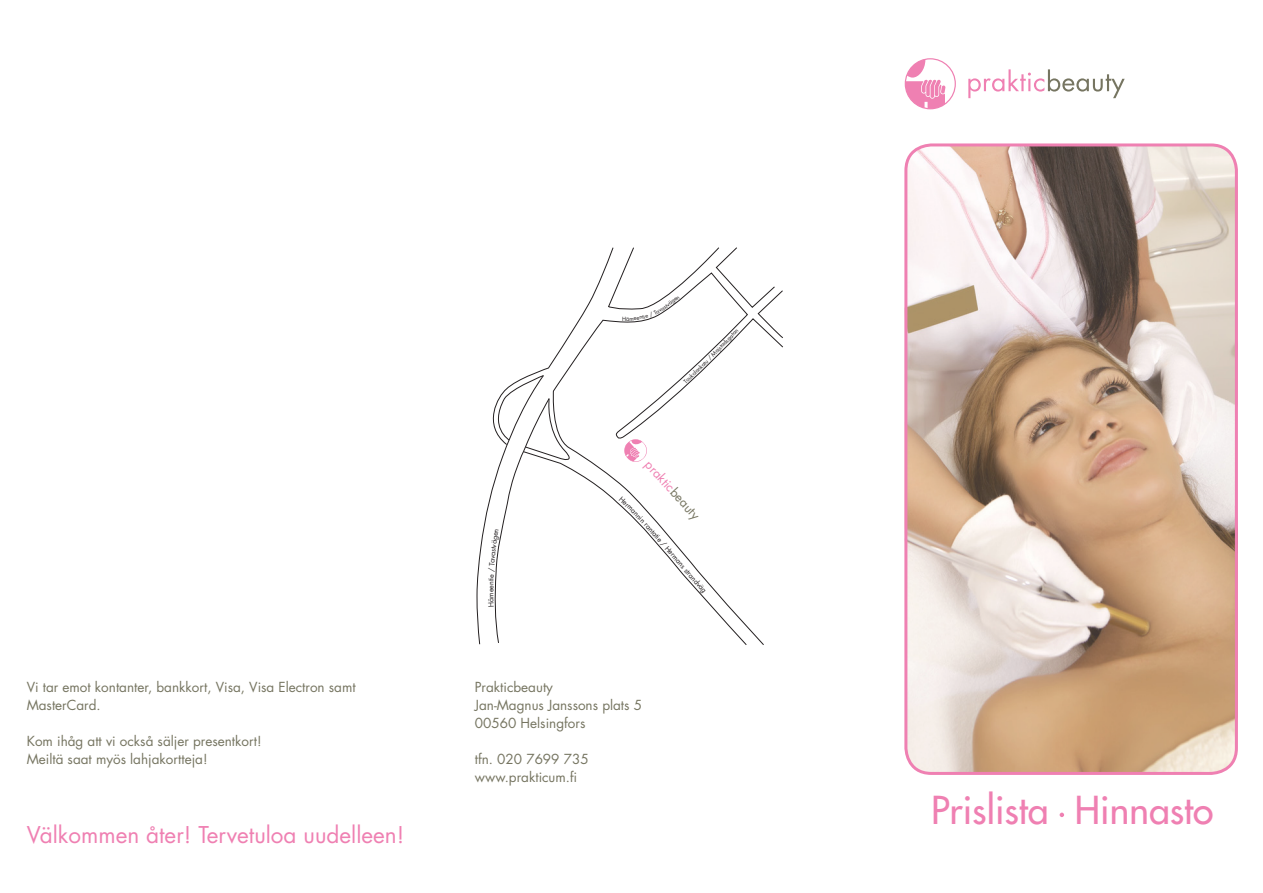
<style>
.page{position:relative;width:1263px;height:893px;background:#fff}
.page>*{position:absolute;margin:0;border:0;box-sizing:border-box;transform-origin:0 0}
.t1{font:500 37.5px "Futura Std";color:#ef80b2}
.kontaktuppgifter{font:22.5px "Futura Std";color:#ef80b2}
.kontaktuppgifter-2{font:13.5px/18px "Futura Std";color:#767561}
.t2{font:12.45px "Futura Std";color:#ef80b2}
.t3{font:7.05px "Futura Std";color:#231f20}
.t4{font:5.7px "Futura Std";color:#231f20}
.s1{color:#767561}
</style>
<div class="page">
<img style="left:908px;top:147px;width:329px;height:625px">
<svg style="left:968px;top:69px;width:157px;height:29px"></svg>
<svg style="left:905px;top:58px;width:51px;height:51px"></svg>
<svg style="left:1059px;top:813px;width:5px;height:4px"></svg>
<div style="left:904px;top:143px;width:334px;height:632px;border:3px solid #ef80b2;border-radius:26px"></div>
<svg style="left:476px;top:247px;width:307px;height:398px"></svg>
<p class="kontaktuppgifter-2" style="left:27px;top:679px;width:330px">Vi tar emot kontanter, bankkort, Visa, Visa Electron samt<br>MasterCard.</p>
<p class="kontaktuppgifter-2" style="left:27px;top:733px;width:236px">Kom ihåg att vi också säljer presentkort!</p>
<p class="kontaktuppgifter-2" style="left:27px;top:751px;width:182px">Meiltä saat myös lahjakortteja!</p>
<p class="kontaktuppgifter" style="left:27px;top:821px;width:379px">Välkommen åter! Tervetuloa uudelleen!</p>
<p class="t3" style="left:486px;top:592px;width:5px;rotate:-90deg">e</p>
<p class="t4" style="left:622px;top:315px;width:6px">H</p>
<p class="t4" style="left:719px;top:343px;width:24px;rotate:-46deg">adsgatan</p>
<p class="t4" style="left:695px;top:367px;width:35px;rotate:-45deg">nkatu / Majst</p>
<p class="t4" style="left:682px;top:380px;width:20px;rotate:-44deg">Toukola</p>
<p class="t2" style="left:654px;top:457px;width:76px;rotate:48deg">praktic<span class="s1">beauty</span></p>
<p class="t3" style="left:649px;top:520px;width:19px;rotate:48deg">rantat</p>
<p class="t3" style="left:661px;top:533px;width:75px;rotate:49deg">ie / Hermans strandväg</p>
<p class="kontaktuppgifter-2" style="left:475px;top:679px;width:80px">Prakticbeauty</p>
<p class="kontaktuppgifter-2" style="left:475px;top:697px;width:169px">Jan-Magnus Janssons plats 5</p>
<p class="kontaktuppgifter-2" style="left:475px;top:715px;width:112px">00560 Helsingfors</p>
<p class="kontaktuppgifter-2" style="left:475px;top:751px;width:115px">tfn. 020 7699 735</p>
<p class="kontaktuppgifter-2" style="left:475px;top:769px;width:104px">www.prakticum.fi</p>
<p class="t1" style="left:931px;top:787px;width:284px">Prislista Hinnasto</p>
</div>
